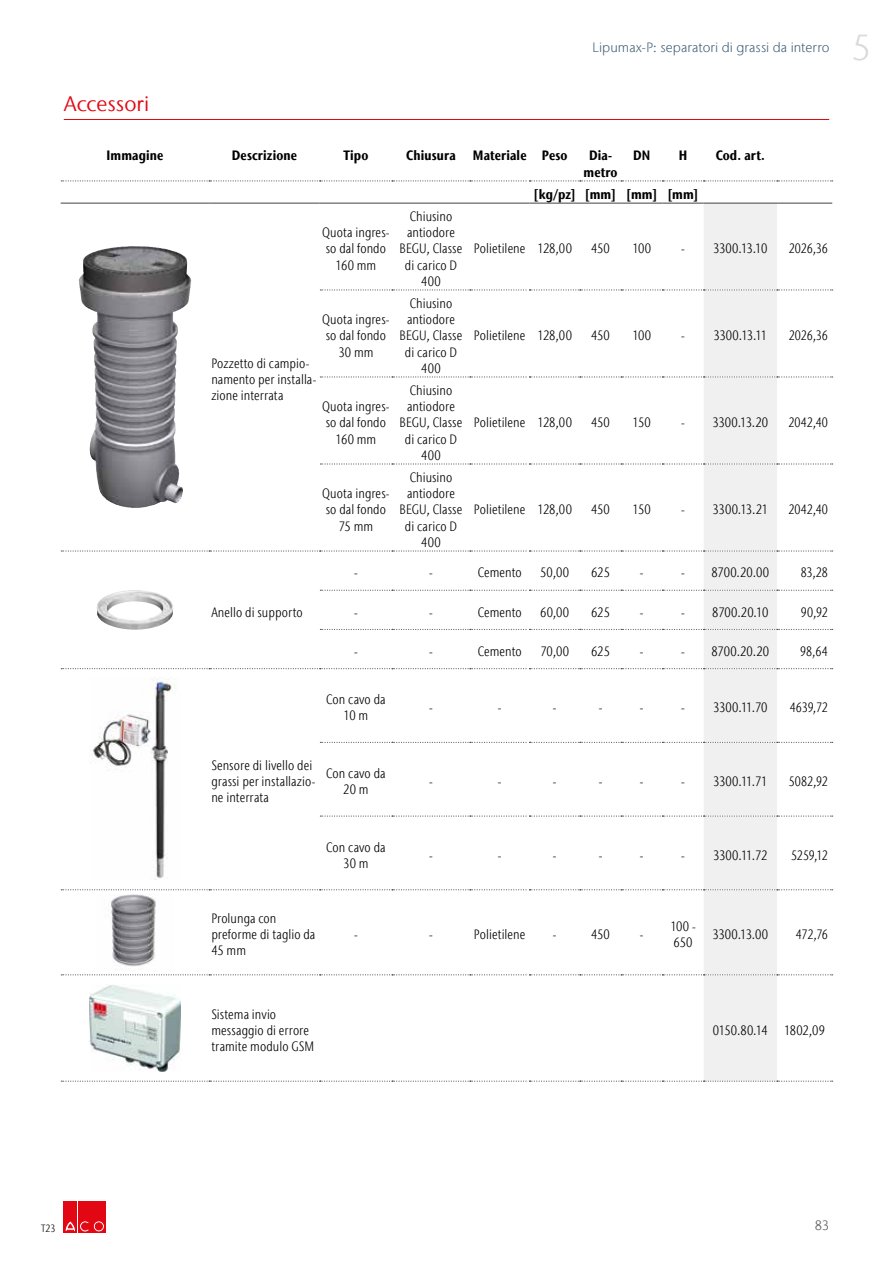
<style>
.page{position:relative;width:893px;height:1263px;background:#fff}
.page>*{position:absolute;margin:0;border:0;box-sizing:border-box;transform-origin:0 0}
.t1{font:300 36px "Stone Sans IIITC Com";color:#dadada}
.t2{font:21px "Stone Sans IIITC Com";letter-spacing:.005em;color:#e30613}
.t3{font:300 condensed 13.5px/16.2px "Stone Sans IIITC Com";letter-spacing:.005em;color:#000;text-align:center}
.t4{font:700 condensed 13.5px/16.2px "Stone Sans IIITC Com";letter-spacing:.01em;color:#000;text-align:center}
.t5{font:300 condensed 13.5px "Stone Sans IIITC Com";letter-spacing:.005em;color:#000;scale:.96 1}
.t6{font:300 13.5px "Stone Sans IIITC Com";letter-spacing:.005em;color:#415f77}
.t7{font:300 condensed 13.5px "Stone Sans IIITC Com";letter-spacing:-.015em;color:#000}
.t8{font:300 13.5px "Stone Sans IIITC Com";color:#575756}
.t9{font:300 condensed 10.5px "Stone Sans IIITC Com";color:#000}
</style>
<div class="page">
<div style="left:64px;top:1201px;width:13px;height:32px;background:#e30613"></div>
<div style="left:78px;top:1201px;width:13px;height:32px;background:#e30613"></div>
<svg style="left:65px;top:1221px;width:24px;height:11px"></svg>
<div style="left:92px;top:1201px;width:13px;height:32px;background:#e30613"></div>
<svg style="left:93px;top:1221px;width:11px;height:11px"></svg>
<div style="left:93px;top:1221px;width:12px;height:11px;border:1px solid #e30613;border-radius:50%"></div>
<div style="left:95px;top:1223px;width:7px;height:7px;background:#e30613;border-radius:50%"></div>
<div style="left:95px;top:1223px;width:7px;height:7px;border:1px solid #e30613;border-radius:50%"></div>
<hr style="left:64px;top:119px;width:765px;height:1px;background:#e30613">
<div style="left:704px;top:204px;width:73px;height:876px;background:#f0f0f0"></div>
<svg style="left:61px;top:180px;width:772px;height:1px"></svg>
<svg style="left:320px;top:289px;width:513px;height:1px"></svg>
<svg style="left:320px;top:376px;width:513px;height:1px"></svg>
<svg style="left:320px;top:463px;width:513px;height:2px"></svg>
<svg style="left:61px;top:550px;width:772px;height:2px"></svg>
<svg style="left:320px;top:590px;width:513px;height:1px"></svg>
<svg style="left:320px;top:629px;width:513px;height:1px"></svg>
<svg style="left:61px;top:668px;width:772px;height:1px"></svg>
<svg style="left:320px;top:742px;width:513px;height:1px"></svg>
<svg style="left:320px;top:815px;width:513px;height:2px"></svg>
<svg style="left:61px;top:889px;width:772px;height:1px"></svg>
<svg style="left:61px;top:974px;width:772px;height:1px"></svg>
<svg style="left:61px;top:1080px;width:772px;height:2px"></svg>
<hr style="left:61px;top:203px;width:148px;height:1px;background:#575756">
<hr style="left:209px;top:203px;width:111px;height:1px;background:#575756">
<hr style="left:320px;top:203px;width:72px;height:1px;background:#575756">
<hr style="left:392px;top:203px;width:78px;height:1px;background:#575756">
<hr style="left:470px;top:203px;width:59px;height:1px;background:#575756">
<hr style="left:529px;top:203px;width:51px;height:1px;background:#575756">
<hr style="left:580px;top:203px;width:41px;height:1px;background:#575756">
<hr style="left:621px;top:203px;width:41px;height:1px;background:#575756">
<hr style="left:662px;top:203px;width:42px;height:1px;background:#575756">
<hr style="left:704px;top:203px;width:73px;height:1px;background:#575756">
<hr style="left:777px;top:203px;width:55px;height:1px;background:#575756">
<img style="left:79px;top:247px;width:104px;height:261px">
<img style="left:96px;top:590px;width:77px;height:40px">
<img style="left:90px;top:679px;width:87px;height:201px">
<img style="left:111px;top:894px;width:45px;height:73px">
<img style="left:90px;top:985px;width:90px;height:87px">
<p class="t6" style="left:593px;top:39px;width:238px">Lipumax-P: separatori di grassi da interro</p>
<h2 class="t2" style="left:64px;top:90px;width:87px">Accessori</h2>
<p class="t4" style="left:106px;top:147px;width:58px">Immagine</p>
<p class="t4" style="left:232px;top:147px;width:67px">Descrizione</p>
<p class="t4" style="left:343px;top:147px;width:26px">Tipo</p>
<p class="t4" style="left:406px;top:147px;width:51px">Chiusura</p>
<p class="t4" style="left:473px;top:147px;width:96px">Materiale Peso</p>
<p class="t4" style="left:583px;top:147px;width:36px">Dia&shy;metro</p>
<p class="t4" style="left:633px;top:147px;width:19px">DN</p>
<p class="t4" style="left:679px;top:147px;width:10px">H</p>
<p class="t4" style="left:716px;top:147px;width:51px">Cod. art.</p>
<p class="t4" style="left:533px;top:186px;width:167px">[kg/pz] [mm] [mm] [mm]</p>
<p class="t3" style="left:322px;top:224px;width:69px">Quota ingres&shy;so dal fondo<br>160 mm</p>
<p class="t3" style="left:322px;top:311px;width:69px">Quota ingres&shy;so dal fondo<br>30 mm</p>
<p class="t3" style="left:211px;top:355px;width:107px;text-align:left">Pozzetto di campio&shy;namento per installa&shy;zione interrata</p>
<p class="t3" style="left:322px;top:398px;width:69px">Quota ingres&shy;so dal fondo<br>160 mm</p>
<p class="t3" style="left:322px;top:485px;width:69px">Quota ingres&shy;so dal fondo<br>75 mm</p>
<p class="t3" style="left:400px;top:208px;width:64px">Chiusino antiodore<br>BEGU, Classe di carico D<br>400</p>
<p class="t3" style="left:400px;top:295px;width:64px">Chiusino antiodore<br>BEGU, Classe di carico D<br>400</p>
<p class="t3" style="left:400px;top:382px;width:64px">Chiusino antiodore<br>BEGU, Classe di carico D<br>400</p>
<p class="t3" style="left:400px;top:469px;width:64px">Chiusino antiodore<br>BEGU, Classe di carico D<br>400</p>
<p class="t3" style="left:474px;top:240px;width:100px">Polietilene 128,00</p>
<p class="t3" style="left:591px;top:240px;width:20px">450</p>
<p class="t3" style="left:632px;top:240px;width:20px">100</p>
<p class="t3" style="left:681px;top:240px;width:88px">- 3300.13.10</p>
<p class="t5" style="left:789px;top:240px;width:42px">2026,36</p>
<p class="t3" style="left:474px;top:327px;width:100px">Polietilene 128,00</p>
<p class="t3" style="left:591px;top:327px;width:20px">450</p>
<p class="t3" style="left:632px;top:327px;width:20px">100</p>
<p class="t3" style="left:681px;top:327px;width:87px">- 3300.13.11</p>
<p class="t5" style="left:789px;top:327px;width:42px">2026,36</p>
<p class="t3" style="left:474px;top:414px;width:100px">Polietilene 128,00</p>
<p class="t3" style="left:591px;top:414px;width:20px">450</p>
<p class="t3" style="left:633px;top:414px;width:20px">150</p>
<p class="t3" style="left:681px;top:414px;width:89px">- 3300.13.20</p>
<p class="t5" style="left:788px;top:414px;width:43px">2042,40</p>
<p class="t3" style="left:474px;top:501px;width:100px">Polietilene 128,00</p>
<p class="t3" style="left:591px;top:501px;width:20px">450</p>
<p class="t3" style="left:633px;top:501px;width:20px">150</p>
<p class="t3" style="left:681px;top:501px;width:88px">- 3300.13.21</p>
<p class="t5" style="left:788px;top:501px;width:43px">2042,40</p>
<p class="t3" style="left:211px;top:604px;width:93px">Anello di supporto</p>
<p class="t3" style="left:354px;top:565px;width:5px">-</p>
<p class="t3" style="left:429px;top:565px;width:5px">-</p>
<p class="t3" style="left:478px;top:565px;width:46px">Cemento</p>
<p class="t3" style="left:540px;top:565px;width:30px">50,00</p>
<p class="t3" style="left:591px;top:565px;width:21px">625</p>
<p class="t3" style="left:640px;top:565px;width:5px">-</p>
<p class="t3" style="left:681px;top:565px;width:89px">- 8700.20.00</p>
<p class="t5" style="left:801px;top:564px;width:30px">83,28</p>
<p class="t3" style="left:354px;top:604px;width:5px">-</p>
<p class="t3" style="left:429px;top:604px;width:5px">-</p>
<p class="t3" style="left:478px;top:604px;width:46px">Cemento</p>
<p class="t3" style="left:540px;top:604px;width:31px">60,00</p>
<p class="t3" style="left:591px;top:604px;width:21px">625</p>
<p class="t3" style="left:640px;top:604px;width:5px">-</p>
<p class="t3" style="left:681px;top:604px;width:89px">- 8700.20.10</p>
<p class="t5" style="left:801px;top:604px;width:30px">90,92</p>
<p class="t3" style="left:354px;top:643px;width:5px">-</p>
<p class="t3" style="left:429px;top:643px;width:5px">-</p>
<p class="t3" style="left:478px;top:643px;width:46px">Cemento</p>
<p class="t3" style="left:540px;top:643px;width:30px">70,00</p>
<p class="t3" style="left:591px;top:643px;width:21px">625</p>
<p class="t3" style="left:640px;top:643px;width:5px">-</p>
<p class="t3" style="left:681px;top:643px;width:89px">- 8700.20.20</p>
<p class="t5" style="left:800px;top:643px;width:30px">98,64</p>
<p class="t3" style="left:326px;top:691px;width:61px">Con cavo da<br>10 m</p>
<p class="t3" style="left:429px;top:699px;width:5px">-</p>
<p class="t3" style="left:498px;top:699px;width:5px">-</p>
<p class="t3" style="left:553px;top:699px;width:5px">-</p>
<p class="t3" style="left:599px;top:699px;width:5px">-</p>
<p class="t3" style="left:640px;top:699px;width:5px">-</p>
<p class="t3" style="left:681px;top:699px;width:88px">- 3300.11.70</p>
<p class="t5" style="left:790px;top:699px;width:41px">4639,72</p>
<p class="t3" style="left:211px;top:757px;width:106px;text-align:left">Sensore di livello dei grassi per installazio&shy;ne interrata</p>
<p class="t3" style="left:326px;top:765px;width:61px">Con cavo da<br>20 m</p>
<p class="t3" style="left:429px;top:773px;width:5px">-</p>
<p class="t3" style="left:498px;top:773px;width:5px">-</p>
<p class="t3" style="left:553px;top:773px;width:5px">-</p>
<p class="t3" style="left:599px;top:773px;width:5px">-</p>
<p class="t3" style="left:640px;top:773px;width:5px">-</p>
<p class="t3" style="left:681px;top:773px;width:88px">- 3300.11.71</p>
<p class="t5" style="left:789px;top:773px;width:42px">5082,92</p>
<p class="t3" style="left:326px;top:839px;width:61px">Con cavo da<br>30 m</p>
<p class="t3" style="left:429px;top:847px;width:5px">-</p>
<p class="t3" style="left:498px;top:847px;width:5px">-</p>
<p class="t3" style="left:553px;top:847px;width:5px">-</p>
<p class="t3" style="left:599px;top:847px;width:5px">-</p>
<p class="t3" style="left:640px;top:847px;width:5px">-</p>
<p class="t3" style="left:681px;top:847px;width:88px">- 3300.11.72</p>
<p class="t5" style="left:791px;top:847px;width:40px">5259,12</p>
<p class="t3" style="left:211px;top:910px;width:106px;text-align:left">Prolunga con preforme di taglio da<br>45 mm</p>
<p class="t3" style="left:354px;top:926px;width:5px">-</p>
<p class="t3" style="left:429px;top:926px;width:5px">-</p>
<p class="t3" style="left:474px;top:926px;width:53px">Polietilene</p>
<p class="t3" style="left:553px;top:926px;width:5px">-</p>
<p class="t3" style="left:591px;top:926px;width:20px">450</p>
<p class="t3" style="left:640px;top:926px;width:5px">-</p>
<p class="t3" style="left:670px;top:918px;width:27px;text-align:left">100 -<br>650</p>
<p class="t3" style="left:712px;top:926px;width:57px">3300.13.00</p>
<p class="t5" style="left:796px;top:926px;width:35px">472,76</p>
<p class="t3" style="left:211px;top:1006px;width:104px;text-align:left">Sistema invio messaggio di errore tramite modulo GSM</p>
<p class="t7" style="left:713px;top:1022px;width:114px">0150.80.14 1802,09</p>
<h1 class="t1" style="left:852px;top:25px;width:21px">5</h1>
<p class="t9" style="left:41px;top:1221px;width:16px">T23</p>
<p class="t8" style="left:815px;top:1217px;width:16px">83</p>
</div>
